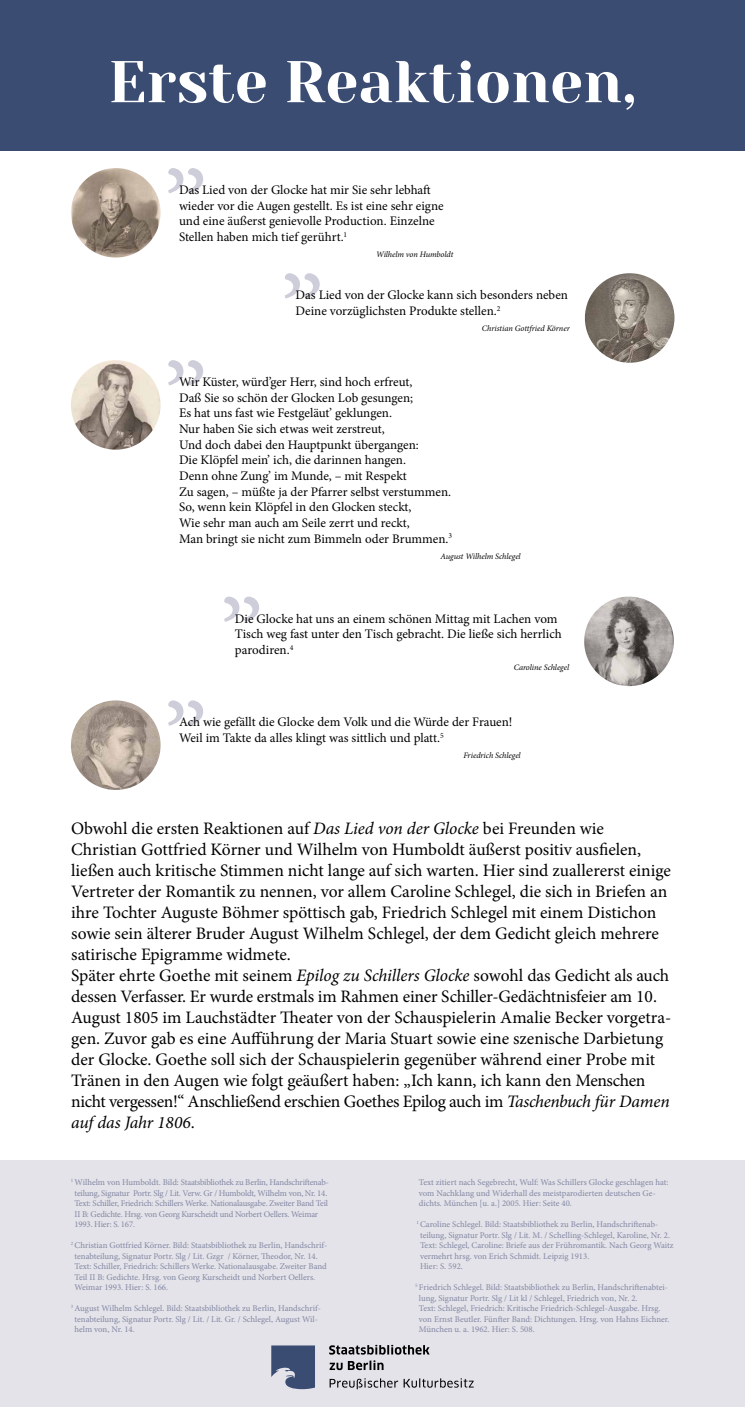
<style>
.page{position:relative;width:745px;height:1407px;background:#fff}
.page>*{position:absolute;margin:0;border:0;box-sizing:border-box;transform-origin:0 0}
.t1{font:58.75px "Yeseva One";color:#fff}
.t2{font:17.5px/21px "Minion Pro";letter-spacing:-.005em;color:#000}
.t3{font:13.06px/15.6px "Minion Pro";color:#000}
.t4{font:8.75px/10.5px "Minion Pro";letter-spacing:-.005em;color:#8387a3}
.t5{font:italic 8.38px "Minion Pro";letter-spacing:-.01em;color:#000}
.s1{font-style:italic}
</style>
<div class="page">
<div style="left:0;top:0;width:744px;height:151px;background:#3a4c72"></div>
<div style="left:0;top:1160px;width:744px;height:247px;background:#e3e3e9"></div>
<svg style="left:271px;top:1345px;width:44px;height:44px"></svg>
<svg style="left:329px;top:1378px;width:144px;height:11px"></svg>
<svg style="left:329px;top:1360px;width:54px;height:10px"></svg>
<svg style="left:329px;top:1345px;width:100px;height:9px"></svg>
<img style="left:583px;top:596px;width:90px;height:90px;border-radius:45px">
<img style="left:71px;top:360px;width:89px;height:90px;border-radius:45px">
<img style="left:71px;top:168px;width:89px;height:90px;border-radius:45px">
<img style="left:71px;top:700px;width:89px;height:90px;border-radius:45px">
<img style="left:584px;top:273px;width:90px;height:90px;border-radius:45px">
<svg style="left:285px;top:273px;width:34px;height:25px"></svg>
<svg style="left:224px;top:596px;width:35px;height:26px"></svg>
<svg style="left:168px;top:168px;width:35px;height:25px"></svg>
<svg style="left:168px;top:700px;width:35px;height:26px"></svg>
<svg style="left:168px;top:360px;width:35px;height:25px"></svg>
<h1 class="t1" style="left:108px;top:48px;width:529px">Erste Reaktionen,</h1>
<h3 class="t3" style="left:179px;top:183px;width:266px">Das Lied von der Glocke hat mir Sie sehr lebhat wieder vor die Augen gestellt. Es ist eine sehr eigne und eine äußerst genievolle Production. Einzelne Stellen haben mich tief gerührt.<sup>1</sup></h3>
<p class="t5" style="left:376px;top:251px;width:79px">Wilhelm von Humboldt</p>
<h3 class="t3" style="left:295px;top:288px;width:274px">Das Lied von der Glocke kann sich besonders neben<br>Deine vorzüglichsten Produkte stellen.<sup>2</sup></h3>
<p class="t5" style="left:481px;top:325px;width:89px">Christian Gottfried Körner</p>
<p class="t3" style="left:179px;top:375px;width:274px">Wir Küster, würd’ger Herr, sind hoch erfreut,<br>Daß Sie so schön der Glocken Lob gesungen;<br>Es hat uns fast wie Festgeläut’ geklungen.<br>Nur haben Sie sich etwas weit zerstreut,<br>Und doch dabei den Hauptpunkt übergangen:<br>Die Klöpfel mein’ ich, die darinnen hangen.<br>Denn ohne Zung’ im Munde, – mit Respekt<br>Zu sagen, – müßte ja der Pfarrer selbst verstummen.<br>So, wenn kein Klöpfel in den Glocken steckt,<br>Wie sehr man auch am Seile zerrt und reckt,<br>Man bringt sie nicht zum Bimmeln oder Brummen.<sup>3</sup></p>
<p class="t5" style="left:440px;top:552px;width:82px">August Wilhelm Schlegel</p>
<h3 class="t3" style="left:235px;top:612px;width:328px">Die Glocke hat uns an einem schönen Mittag mit Lachen vom<br>Tisch weg fast unter den Tisch gebracht. Die ließe sich herrlich parodiren.<sup>4</sup></h3>
<p class="t5" style="left:513px;top:664px;width:57px">Caroline Schlegel</p>
<h3 class="t3" style="left:179px;top:716px;width:335px">Ach wie gefällt die Glocke dem Volk und die Würde der Frauen!<br>Weil im Takte da alles klingt was sittlich und platt.<sup>5</sup></h3>
<p class="t5" style="left:463px;top:752px;width:59px">Friedrich Schlegel</p>
<p class="t2" style="left:71px;top:819px;width:601px">Obwohl die ersten Reaktionen auf <span class="s1">Das Lied von der Glocke</span> bei Freunden wie Christian Gottfried Körner und Wilhelm von Humboldt äußerst positiv ausielen, ließen auch kritische Stimmen nicht lange auf sich warten. Hier sind zuallererst einige Vertreter der Romantik zu nennen, vor allem Caroline Schlegel, die sich in Briefen an ihre Tochter Auguste Böhmer spöttisch gab, Friedrich Schlegel mit einem Distichon sowie sein älterer Bruder August Wilhelm Schlegel, der dem Gedicht gleich mehrere satirische Epigramme widmete.<br>Später ehrte Goethe mit seinem <span class="s1">Epilog zu Schillers Glocke</span> sowohl das Gedicht als auch dessen Verfasser. Er wurde erstmals im Rahmen einer Schiller-Gedächtnisfeier am 10.<br>August 1805 im Lauchstädter heater von der Schauspielerin Amalie Becker vorgetra&shy;gen. Zuvor gab es eine Auführung der Maria Stuart sowie eine szenische Darbietung der Glocke. Goethe soll sich der Schauspielerin gegenüber während einer Probe mit Tränen in den Augen wie folgt geäußert haben: „Ich kann, ich kann den Menschen nicht vergessen!“ Anschließend erschien Goethes Epilog auch im <span class="s1">Taschenbuch für Damen auf das Jahr 1806</span>.</p>
<p class="t4" style="left:74px;top:1178px;width:255px;text-indent:-4px"><sup>1</sup> Wilhelm von Humboldt. Bild: Staatsbibliothek zu Berlin, Handschritenab&shy;teilung, Signatur Portr. Slg / Lit. Verw. Gr / Humboldt, Wilhelm von, Nr. 14.<br>Text: Schiller, Friedrich: Schillers Werke. Nationalausgabe. Zweiter Band Teil II B: Gedichte. Hrsg. von Georg Kurscheidt und Norbert Oellers. Weimar 1993. Hier: S. 167.</p>
<p class="t4" style="left:74px;top:1241px;width:254px;text-indent:-4px"><sup>2</sup> Christian Gottfried Körner. Bild: Staatsbibliothek zu Berlin, Handschrif&shy;tenabteilung, Signatur Portr. Slg / Lit. Gzgr / Körner, heodor, Nr. 14.<br>Text: Schiller, Friedrich: Schillers Werke. Nationalausgabe. Zweiter Band Teil II B: Gedichte. Hrsg. von Georg Kurscheidt und Norbert Oellers.<br>Weimar 1993. Hier: S. 166.</p>
<p class="t4" style="left:74px;top:1304px;width:247px;text-indent:-4px"><sup>3</sup> August Wilhelm Schlegel. Bild: Staatsbibliothek zu Berlin, Handschrif&shy;tenabteilung, Signatur Portr. Slg / Lit. / Lit. Gr. / Schlegel, August Wil&shy;helm von, Nr. 14.</p>
<p class="t4" style="left:418px;top:1178px;width:251px">Text zitiert nach Segebrecht, Wulf: Was Schillers Glocke geschlagen hat: vom Nachklang und Widerhall des meistparodierten deutschen Ge&shy;dichts. München [u. a.] 2005. Hier: Seite 40.</p>
<p class="t4" style="left:420px;top:1220px;width:255px;text-indent:-4px"><sup>1</sup> Caroline Schlegel. Bild: Staatsbibliothek zu Berlin, Handschritenab&shy;teilung, Signatur Portr. Slg / Lit. M. / Schelling-Schlegel, Karoline, Nr. 2.<br>Text: Schlegel, Caroline: Briefe aus der Frühromantik. Nach Georg Waitz vermehrt hrsg. von Erich Schmidt. Leipzig 1913.<br>Hier: S. 592.</p>
<p class="t4" style="left:418px;top:1283px;width:252px;text-indent:-4px"><sup>5</sup> Friedrich Schlegel. Bild: Staatsbibliothek zu Berlin, Handschritenabtei&shy;lung, Signatur Portr. Slg / Lit kl / Schlegel, Friedrich von, Nr. 2.<br>Text: Schlegel, Friedrich: Kritische Friedrich-Schlegel-Ausgabe. Hrsg. von Ernst Beutler. Fünter Band: Dichtungen. Hrsg. von Hahns Eichner.<br>München u. a. 1962. Hier: S. 508.</p>
</div>
